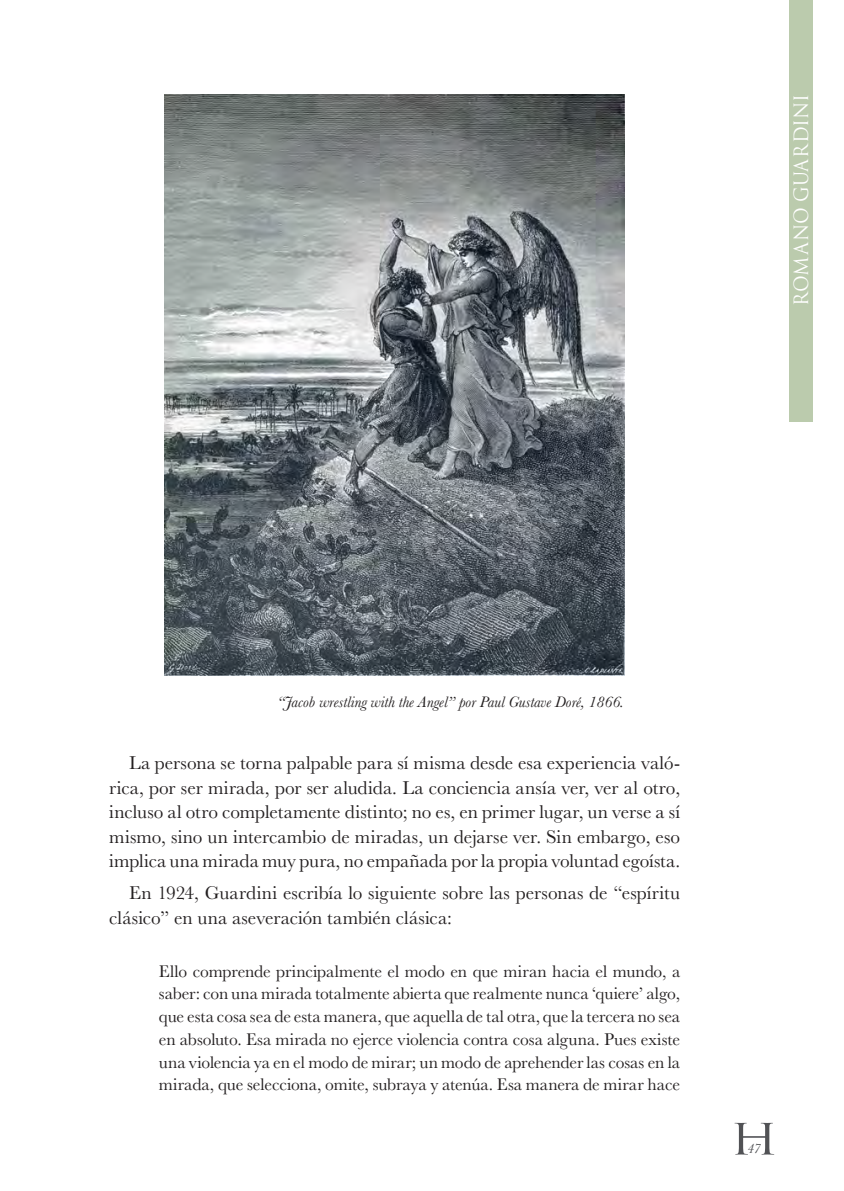
<style>
.page{position:relative;width:844px;height:1191px;background:#fff}
.page>*{position:absolute;margin:0;border:0;box-sizing:border-box;transform-origin:0 0}
.t1{font:42px "Trajan Pro";color:#515255;scale:1.2 1}
.Texto_general_Bask{font:19.25px/24.5px "Baskerville";letter-spacing:.005em;color:#231f20;text-align:justify}
.Título_Baskerville{font:19.25px "Trajan Pro";letter-spacing:-.02em;color:#fff;scale:.95 1}
.Texto_general_con{font:17.5px/22.8px "Baskerville";letter-spacing:-.005em;color:#231f20;text-align:justify}
.Lectura_de_foto_Ba{font:italic 15.75px "Baskerville";color:#231f20}
.t2{font:italic 14px "Baskerville";color:#515255}
</style>
<div class="page">
<div style="left:789px;top:0;width:23px;height:422px;background:#bbcbad"></div>
<img style="left:164px;top:94px;width:460px;height:581px">
<p class="Título_Baskerville" style="left:788px;top:306px;width:224px;rotate:-90deg">ROMANO GUARDINI</p>
<p class="Lectura_de_foto_Ba" style="left:277px;top:691px;width:348px">“Jacob wrestling with the Angel” por Paul Gustave Doré, 1866.</p>
<p class="Texto_general_Bask" style="left:109px;top:751px;width:572px;text-indent:20px">La persona se torna palpable para sí misma desde esa experiencia való&shy;rica, por ser mirada, por ser aludida. La conciencia ansía ver, ver al otro, incluso al otro completamente distinto; no es, en primer lugar, un verse a sí mismo, sino un intercambio de miradas, un dejarse ver. Sin embargo, eso implica una mirada muy pura, no empañada por la propia voluntad egoísta.</p>
<p class="Texto_general_Bask" style="left:109px;top:881px;width:572px;text-indent:20px">En 1924, Guardini escribía lo siguiente sobre las personas de “espíritu clásico” en una aseveración también clásica:</p>
<p class="Texto_general_con" style="left:159px;top:959px;width:522px">Ello comprende principalmente el modo en que miran hacia el mundo, a saber: con una mirada totalmente abierta que realmente nunca ‘quiere’ algo, que esta cosa sea de esta manera, que aquella de tal otra, que la tercera no sea en absoluto. Esa mirada no ejerce violencia contra cosa alguna. Pues existe una violencia ya en el modo de mirar; un modo de aprehender las cosas en la mirada, que selecciona, omite, subraya y atenúa. Esa manera de mirar hace</p>
<h1 class="t1" style="left:729px;top:1112px;width:42px">H</h1>
<p class="t2" style="left:747px;top:1138px;width:15px">47</p>
</div>
